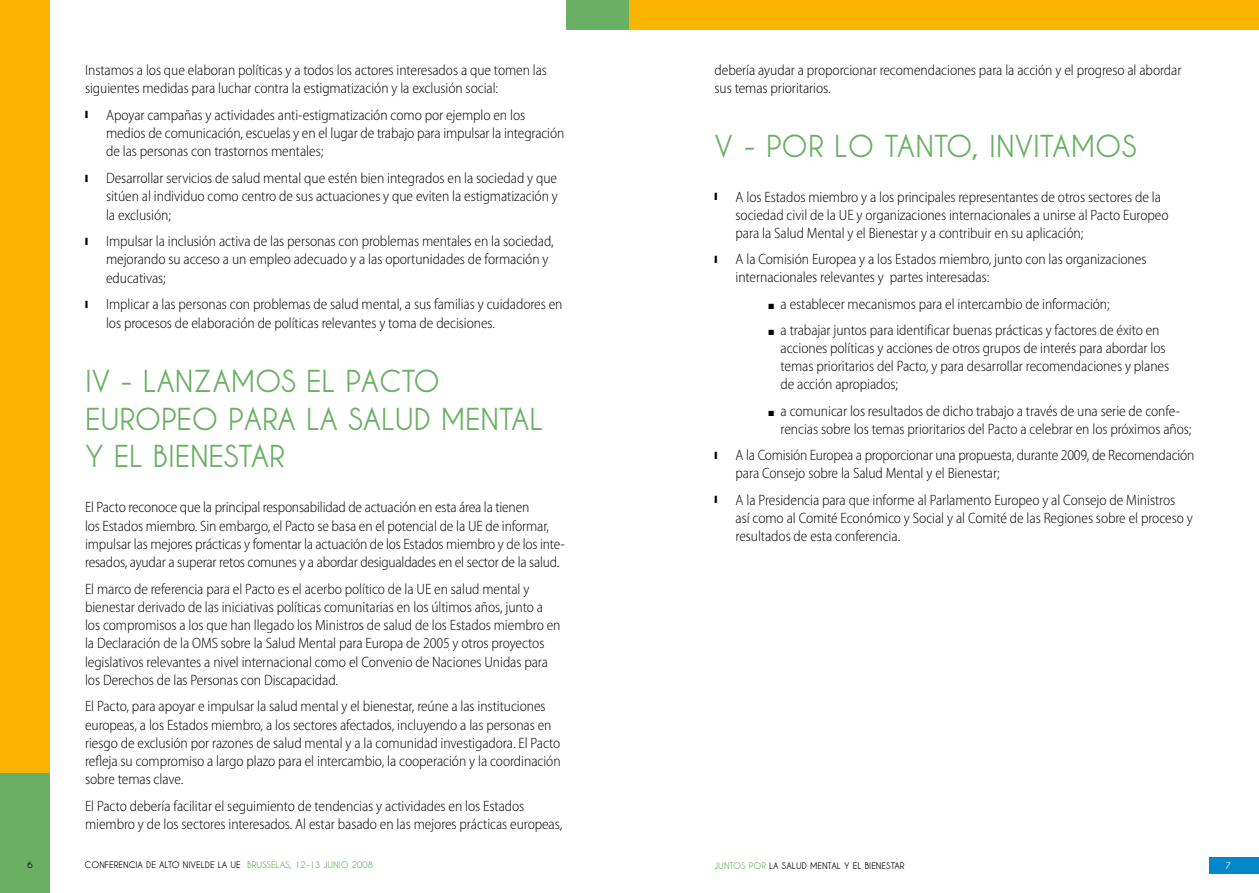
<style>
.page{position:relative;width:1259px;height:893px;background:#fff}
.page>*{position:absolute;margin:0;border:0;box-sizing:border-box;transform-origin:0 0}
.t1{font:700 30px/37.7px "Caviar Dreams";letter-spacing:-.005em;color:#6ab064}
.t2{font:300 semi-condensed 15px/18.1px "Myriad Pro";letter-spacing:-.005em;color:#000}
.t3{font:700 9px "Caviar Dreams";color:#000}
.t4{font:700 9px "Caviar Dreams";color:#6ab064}
.t5{font:700 9px "Caviar Dreams";color:#fff}
.s1{color:#6ab064}
</style>
<div class="page">
<div style="left:0;top:0;width:50px;height:893px;background:#6ab064"></div>
<div style="left:566px;top:0;width:63px;height:30px;background:#6ab064"></div>
<div style="left:629px;top:0;width:630px;height:30px;background:#f9b300"></div>
<div style="left:1209px;top:857px;width:50px;height:17px;background:#0088ca"></div>
<div style="left:0;top:0;width:50px;height:772px;background:#f9b300"></div>
<p class="t2" style="left:85px;top:61px;width:463px">Instamos a los que elaboran políticas y a todos los actores interesados a que tomen las siguientes medidas para luchar contra la estigmatización y la exclusión social:</p>
<p class="t2" style="left:106px;top:106px;width:460px;text-indent:-21px">❙ Apoyar campañas y actividades anti-estigmatización como por ejemplo en los medios de comunicación, escuelas y en el lugar de trabajo para impulsar la integración de las personas con trastornos mentales;</p>
<p class="t2" style="left:106px;top:169px;width:453px;text-align:justify;text-indent:-21px">❙ Desarrollar servicios de salud mental que estén bien integrados en la sociedad y que sitúen al individuo como centro de sus actuaciones y que eviten la estigmatización y la exclusión;</p>
<p class="t2" style="left:106px;top:232px;width:449px;text-indent:-21px">❙ Impulsar la inclusión activa de las personas con problemas mentales en la sociedad, mejorando su acceso a un empleo adecuado y a las oportunidades de formación y educativas;</p>
<p class="t2" style="left:106px;top:296px;width:458px;text-indent:-21px">❙ Implicar a las personas con problemas de salud mental, a sus familias y cuidadores en los procesos de elaboración de políticas relevantes y toma de decisiones.</p>
<h1 class="t1" style="left:85px;top:362px;width:460px">IV - LANZAMOS EL PACTO<br>EUROPEO PARA LA SALUD MENTAL<br>Y EL BIENESTAR</h1>
<p class="t2" style="left:85px;top:499px;width:481px">El Pacto reconoce que la principal responsabilidad de actuación en esta área la tienen<br>los Estados miembro. Sin embargo, el Pacto se basa en el potencial de la UE de informar, impulsar las mejores prácticas y fomentar la actuación de los Estados miembro y de los inte&shy;resados, ayudar a superar retos comunes y a abordar desigualdades en el sector de la salud.</p>
<p class="t2" style="left:85px;top:580px;width:477px">El marco de referencia para el Pacto es el acerbo político de la UE en salud mental y bienestar derivado de las iniciativas políticas comunitarias en los últimos años, junto a los compromisos a los que han llegado los Ministros de salud de los Estados miembro en la Declaración de la OMS sobre la Salud Mental para Europa de 2005 y otros proyectos legislativos relevantes a nivel internacional como el Convenio de Naciones Unidas para los Derechos de las Personas con Discapacidad.</p>
<p class="t2" style="left:85px;top:698px;width:477px">El Pacto, para apoyar e impulsar la salud mental y el bienestar, reúne a las instituciones europeas, a los Estados miembro, a los sectores afectados, incluyendo a las personas en riesgo de exclusión por razones de salud mental y a la comunidad investigadora. El Pacto refleja su compromiso a largo plazo para el intercambio, la cooperación y la coordinación sobre temas clave.</p>
<p class="t2" style="left:85px;top:797px;width:479px">El Pacto debería facilitar el seguimiento de tendencias y actividades en los Estados miembro y de los sectores interesados. Al estar basado en las mejores prácticas europeas,</p>
<p class="t2" style="left:714px;top:61px;width:468px">debería ayudar a proporcionar recomendaciones para la acción y el progreso al abordar sus temas prioritarios.</p>
<h1 class="t1" style="left:714px;top:127px;width:422px">V - POR LO TANTO, INVITAMOS</h1>
<p class="t2" style="left:735px;top:188px;width:434px;text-indent:-21px">❙ A los Estados miembro y a los principales representantes de otros sectores de la sociedad civil de la UE y organizaciones internacionales a unirse al Pacto Europeo para la Salud Mental y el Bienestar y a contribuir en su aplicación;</p>
<p class="t2" style="left:735px;top:250px;width:412px;text-indent:-21px">❙ A la Comisión Europea y a los Estados miembro, junto con las organizaciones internacionales relevantes y partes interesadas:</p>
<p class="t2" style="left:768px;top:295px;width:343px">■ a establecer mecanismos para el intercambio de información;</p>
<p class="t2" style="left:780px;top:321px;width:390px;text-indent:-12px">■ a trabajar juntos para identificar buenas prácticas y factores de éxito en acciones políticas y acciones de otros grupos de interés para abordar los temas prioritarios del Pacto, y para desarrollar recomendaciones y planes de acción apropiados;</p>
<p class="t2" style="left:780px;top:402px;width:412px;text-indent:-12px">■ a comunicar los resultados de dicho trabajo a través de una serie de confe&shy;rencias sobre los temas prioritarios del Pacto a celebrar en los próximos años;</p>
<p class="t2" style="left:735px;top:446px;width:460px;text-indent:-21px">❙ A la Comisión Europea a proporcionar una propuesta, durante 2009, de Recomendación para Consejo sobre la Salud Mental y el Bienestar;</p>
<p class="t2" style="left:735px;top:491px;width:459px;text-indent:-21px">❙ A la Presidencia para que informe al Parlamento Europeo y al Consejo de Ministros así como al Comité Económico y Social y al Comité de las Regiones sobre el proceso y resultados de esta conferencia.</p>
<p class="t3" style="left:28px;top:860px;width:7px">6</p>
<p class="t3" style="left:85px;top:860px;width:290px">CONFERENCIA DE ALTO NIVELDE LA UE <span class="s1">BRUSSELAS, 12-13 JUNIO 2008</span></p>
<p class="t4" style="left:714px;top:861px;width:11px">JUNTO</p>
<p class="t3" style="left:741px;top:861px;width:52px"><span class="s1">S POR</span> LA SALUD</p>
<p class="t3" style="left:810px;top:861px;width:18px">MENTAL</p>
<p class="t3" style="left:844px;top:861px;width:53px">Y EL BIENESTAR</p>
<p class="t5" style="left:1226px;top:861px;width:7px">7</p>
</div>
